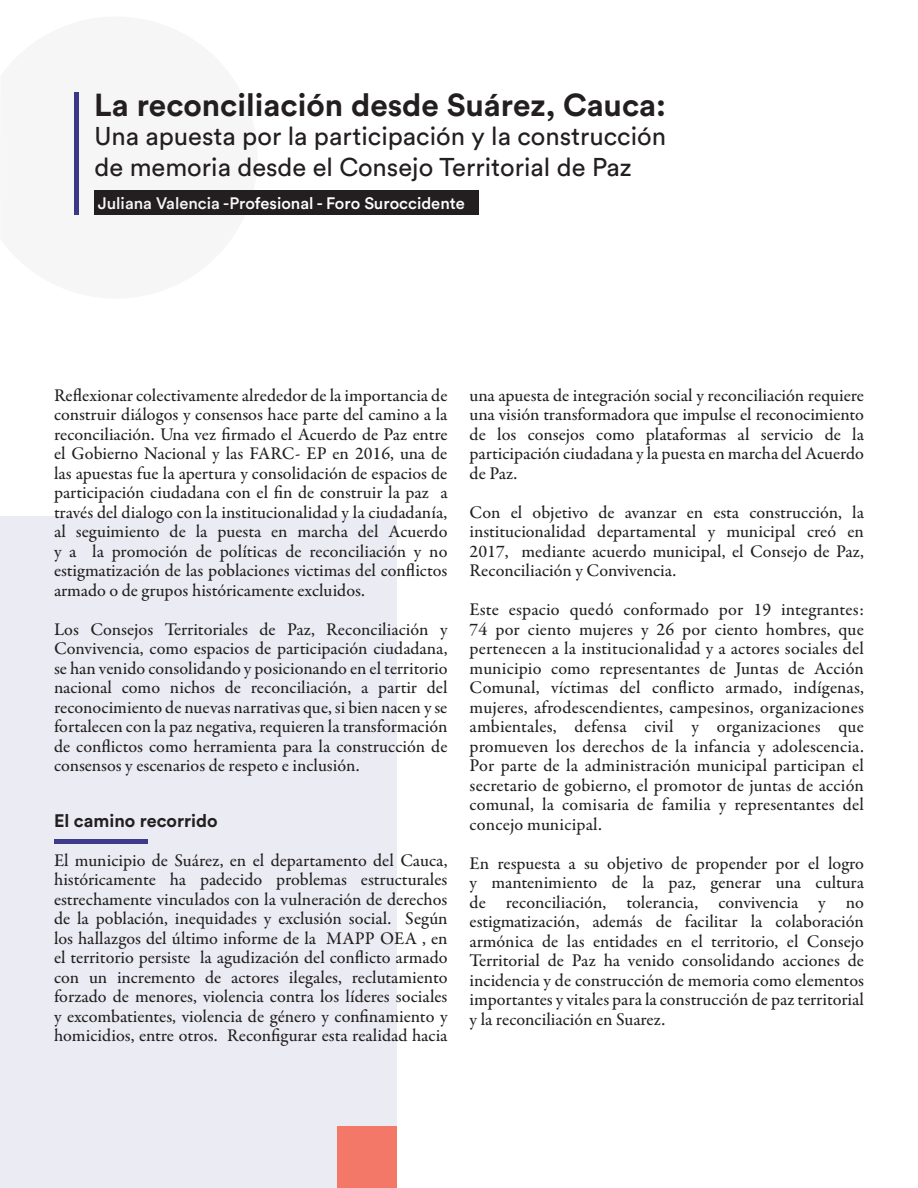
<style>
.page{position:relative;width:918px;height:1188px;background:#fff}
.page>*{position:absolute;margin:0;border:0;box-sizing:border-box;transform-origin:0 0}
.t1{font:700 31.5px "Circular Std";color:#231f20}
.t2{font:25.5px "Circular Std";color:#231f20}
.t3{font:500 18px/19.5px "Garamond Premr Pro";color:#231f20;text-align:justify}
.t4{font:700 18px "Circular Std";color:#231f20}
.t5{font:500 16.5px "Circular Std";color:#fff}
</style>
<div class="page">
<div style="left:0;top:516px;width:396px;height:672px;background:#ebebf3"></div>
<div style="left:94px;top:191px;width:385px;height:24px;background:#231f20"></div>
<hr style="left:54px;top:839px;width:94px;height:4px;background:#3d3b8a">
<div style="left:337px;top:1127px;width:59px;height:61px;background:#f37867"></div>
<svg style="left:74px;top:92px;width:184px;height:123px;fill:#f6f6f6"></svg>
<p class="t1" style="left:94px;top:84px;width:573px">La reconciliación desde Suárez, Cauca:</p>
<p class="t2" style="left:95px;top:121px;width:573px">Una apuesta por la participación y la construcción</p>
<p class="t2" style="left:95px;top:152px;width:539px">de memoria desde el Consejo Territorial de Paz</p>
<p class="t5" style="left:98px;top:193px;width:369px">Juliana Valencia -Profesional - Foro Suroccidente</p>
<p class="t3" style="left:54px;top:386px;width:395px">Reflexionar colectivamente alrededor de la importancia de construir diálogos y consensos hace parte del camino a la reconciliación. Una vez firmado el Acuerdo de Paz entre el Gobierno Nacional y las FARC- EP en 2016, una de las apuestas fue la apertura y consolidación de espacios de participación ciudadana con el fin de construir la paz a través del dialogo con la institucionalidad y la ciudadanía, al seguimiento de la puesta en marcha del Acuerdo y a la promoción de políticas de reconciliación y no estigmatización de las poblaciones victimas del conflictos armado o de grupos históricamente excluidos.</p>
<p class="t3" style="left:54px;top:620px;width:395px">Los Consejos Territoriales de Paz, Reconciliación y Convivencia, como espacios de participación ciudadana, se han venido consolidando y posicionando en el territorio nacional como nichos de reconciliación, a partir del reconocimiento de nuevas narrativas que, si bien nacen y se fortalecen con la paz negativa, requieren la transformación de conflictos como herramienta para la construcción de consensos y escenarios de respeto e inclusión.</p>
<p class="t4" style="left:54px;top:809px;width:165px">El camino recorrido</p>
<p class="t3" style="left:54px;top:851px;width:395px">El municipio de Suárez, en el departamento del Cauca, históricamente ha padecido problemas estructurales estrechamente vinculados con la vulneración de derechos de la población, inequidades y exclusión social. Según los hallazgos del último informe de la MAPP OEA , en el territorio persiste la agudización del conflicto armado con un incremento de actores ilegales, reclutamiento forzado de menores, violencia contra los líderes sociales y excombatientes, violencia de género y confinamiento y homicidios, entre otros. Reconfigurar esta realidad hacia</p>
<p class="t3" style="left:470px;top:386px;width:396px">una apuesta de integración social y reconciliación requiere una visión transformadora que impulse el reconocimiento de los consejos como plataformas al servicio de la participación ciudadana y la puesta en marcha del Acuerdo de Paz.</p>
<p class="t3" style="left:470px;top:503px;width:396px">Con el objetivo de avanzar en esta construcción, la institucionalidad departamental y municipal creó en 2017, mediante acuerdo municipal, el Consejo de Paz, Reconciliación y Convivencia.</p>
<p class="t3" style="left:470px;top:600px;width:396px">Este espacio quedó conformado por 19 integrantes:<br>74 por ciento mujeres y 26 por ciento hombres, que pertenecen a la institucionalidad y a actores sociales del municipio como representantes de Juntas de Acción Comunal, víctimas del conflicto armado, indígenas, mujeres, afrodescendientes, campesinos, organizaciones ambientales, defensa civil y organizaciones que promueven los derechos de la infancia y adolescencia.<br>Por parte de la administración municipal participan el secretario de gobierno, el promotor de juntas de acción comunal, la comisaria de familia y representantes del concejo municipal.</p>
<p class="t3" style="left:470px;top:854px;width:396px">En respuesta a su objetivo de propender por el logro y mantenimiento de la paz, generar una cultura de reconciliación, tolerancia, convivencia y no estigmatización, además de facilitar la colaboración armónica de las entidades en el territorio, el Consejo Territorial de Paz ha venido consolidando acciones de incidencia y de construcción de memoria como elementos importantes y vitales para la construcción de paz territorial y la reconciliación en Suarez.</p>
</div>
